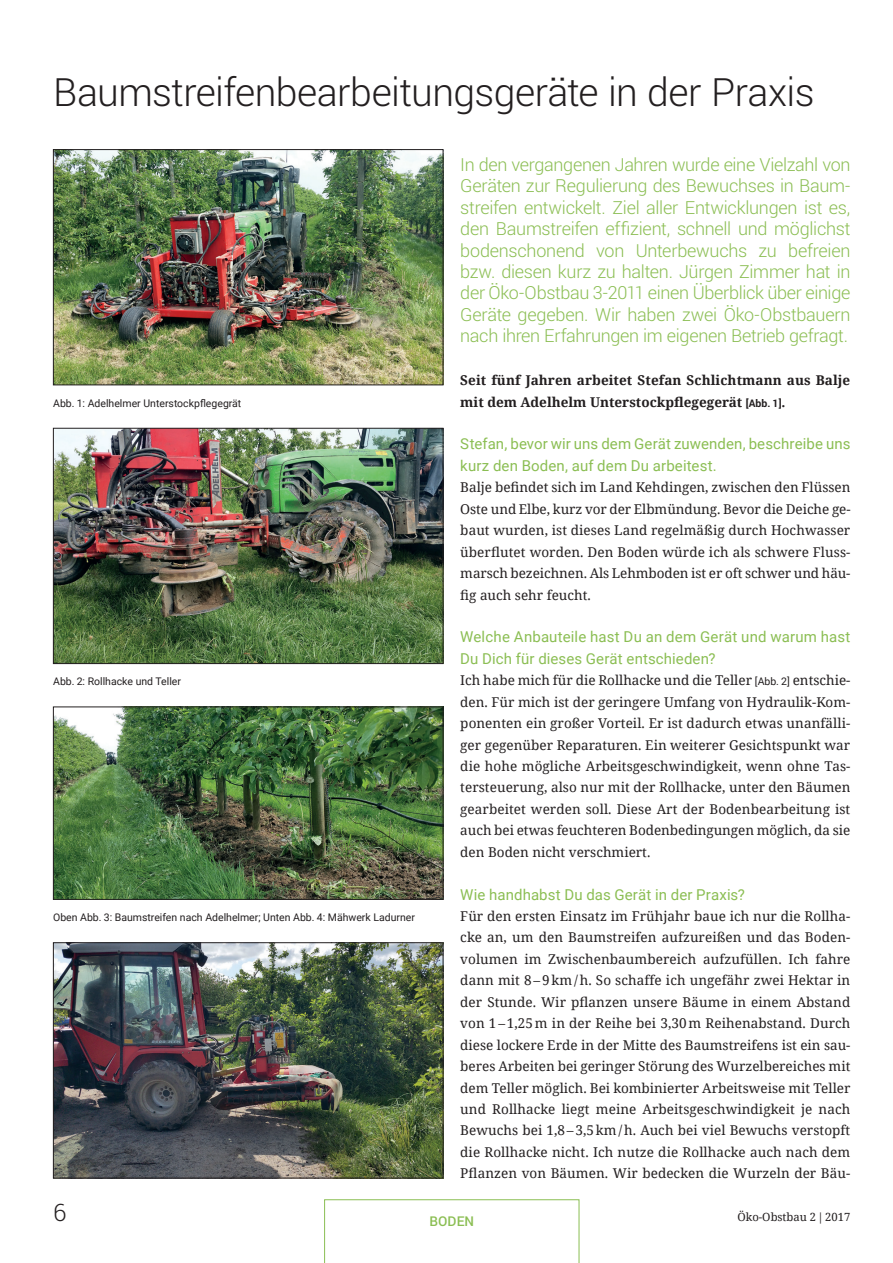
<style>
.page{position:relative;width:893px;height:1263px;background:#fff}
.page>*{position:absolute;margin:0;border:0;box-sizing:border-box;transform-origin:0 0}
.t1{font:300 39px "Roboto";letter-spacing:-.015em;color:#231f20}
.t2{font:300 24px "Roboto";color:#231f20}
.t3{font:300 18px/21.5px "Roboto";letter-spacing:-.015em;color:#8bbe53;text-align:justify}
.t4{font:15px/21.5px "Roboto";letter-spacing:.01em;color:#8bbe53}
.t5{font:13.5px/21.5px "Noto Serif";color:#231f20;text-align:justify}
.t6{font:700 13.5px/21.5px "Noto Serif";letter-spacing:.005em;color:#231f20}
.t7{font:500 13.5px "Roboto";color:#8bbe53}
.t8{font:11.25px "Noto Serif";color:#231f20}
.t9{font:10.5px "Roboto";color:#231f20}
.s1{font-family:"Roboto";font-size:10.5px}
</style>
<div class="page">
<svg style="left:324px;top:1199px;width:255px;height:64px"></svg>
<img style="left:55px;top:151px;width:386px;height:232px">
<div style="left:53px;top:149px;width:390px;height:236px;border:1px solid #231f20"></div>
<img style="left:55px;top:430px;width:386px;height:232px">
<div style="left:53px;top:428px;width:390px;height:236px;border:1px solid #231f20"></div>
<img style="left:55px;top:709px;width:386px;height:189px">
<div style="left:53px;top:707px;width:390px;height:193px;border:1px solid #231f20"></div>
<img style="left:55px;top:944px;width:386px;height:232px">
<div style="left:53px;top:942px;width:390px;height:236px;border:1px solid #231f20"></div>
<h1 class="t1" style="left:53px;top:66px;width:763px">Baumstreifenbearbeitungsgeräte in der Praxis</h1>
<p class="t9" style="left:53px;top:395px;width:190px">Abb. 1: Adelhelmer Unterstockpflegegrät</p>
<p class="t9" style="left:53px;top:674px;width:129px">Abb. 2: Rollhacke und Teller</p>
<p class="t9" style="left:53px;top:910px;width:363px">Oben Abb. 3: Baumstreifen nach Adelhelmer; Unten Abb. 4: Mähwerk Ladurner</p>
<p class="t3" style="left:460px;top:153px;width:392px">In den vergangenen Jahren wurde eine Vielzahl von Geräten zur Regulierung des Bewuchses in Baum&shy;streifen entwickelt. Ziel aller Entwicklungen ist es, den Baumstreifen effizient, schnell und möglichst bodenschonend von Unterbewuchs zu befreien bzw. diesen kurz zu halten. Jürgen Zimmer hat in der Öko-Obstbau 3-2011 einen Überblick über einige Geräte gegeben. Wir haben zwei Öko-Obstbauern nach ihren Erfahrungen im eigenen Betrieb gefragt.</p>
<p class="t6" style="left:460px;top:369px;width:392px">Seit fünf Jahren arbeitet Stefan Schlichtmann aus Balje mit dem Adelhelm Unterstockpflegegerät <span class="s1">[Abb. 1]</span>.</p>
<p class="t4" style="left:460px;top:433px;width:392px">Stefan, bevor wir uns dem Gerät zuwenden, beschreibe uns kurz den Boden, auf dem Du arbeitest.</p>
<p class="t5" style="left:460px;top:476px;width:392px">Balje befindet sich im Land Kehdingen, zwischen den Flüssen Oste und Elbe, kurz vor der Elbmündung. Bevor die Deiche ge&shy;baut wurden, ist dieses Land regelmäßig durch Hochwasser überflutet worden. Den Boden würde ich als schwere Fluss&shy;marsch bezeichnen. Als Lehmboden ist er oft schwer und häu&shy;fig auch sehr feucht.</p>
<p class="t4" style="left:460px;top:626px;width:392px">Welche Anbauteile hast Du an dem Gerät und warum hast<br>Du Dich für dieses Gerät entschieden?</p>
<p class="t5" style="left:460px;top:669px;width:392px">Ich habe mich für die Rollhacke und die Teller <span class="s1">[Abb. 2]</span> entschie&shy;den. Für mich ist der geringere Umfang von Hydraulik-Kom&shy;ponenten ein großer Vorteil. Er ist dadurch etwas unanfälli&shy;ger gegenüber Reparaturen. Ein weiterer Gesichtspunkt war die hohe mögliche Arbeitsgeschwindigkeit, wenn ohne Tas&shy;tersteuerung, also nur mit der Rollhacke, unter den Bäumen gearbeitet werden soll. Diese Art der Bodenbearbeitung ist auch bei etwas feuchteren Bodenbedingungen möglich, da sie den Boden nicht verschmiert.</p>
<p class="t4" style="left:460px;top:883px;width:286px">Wie handhabst Du das Gerät in der Praxis?</p>
<p class="t5" style="left:460px;top:905px;width:392px">Für den ersten Einsatz im Frühjahr baue ich nur die Rollha&shy;cke an, um den Baumstreifen aufzureißen und das Boden&shy;volumen im Zwischenbaumbereich aufzufüllen. Ich fahre dann mit 8–9km/h. So schaffe ich ungefähr zwei Hektar in der Stunde. Wir pflanzen unsere Bäume in einem Abstand von 1–1,25m in der Reihe bei 3,30m Reihenabstand. Durch diese lockere Erde in der Mitte des Baumstreifens ist ein sau&shy;beres Arbeiten bei geringer Störung des Wurzelbereiches mit dem Teller möglich. Bei kombinierter Arbeitsweise mit Teller und Rollhacke liegt meine Arbeitsgeschwindigkeit je nach Bewuchs bei 1,8–3,5km/h. Auch bei viel Bewuchs verstopft die Rollhacke nicht. Ich nutze die Rollhacke auch nach dem Pflanzen von Bäumen. Wir bedecken die Wurzeln der Bäu-</p>
<h2 class="t2" style="left:53px;top:1196px;width:15px">6</h2>
<p class="t8" style="left:738px;top:1209px;width:114px">Öko-Obstbau 2|2017</p>
<p class="t7" style="left:430px;top:1212px;width:46px">BODEN</p>
</div>
